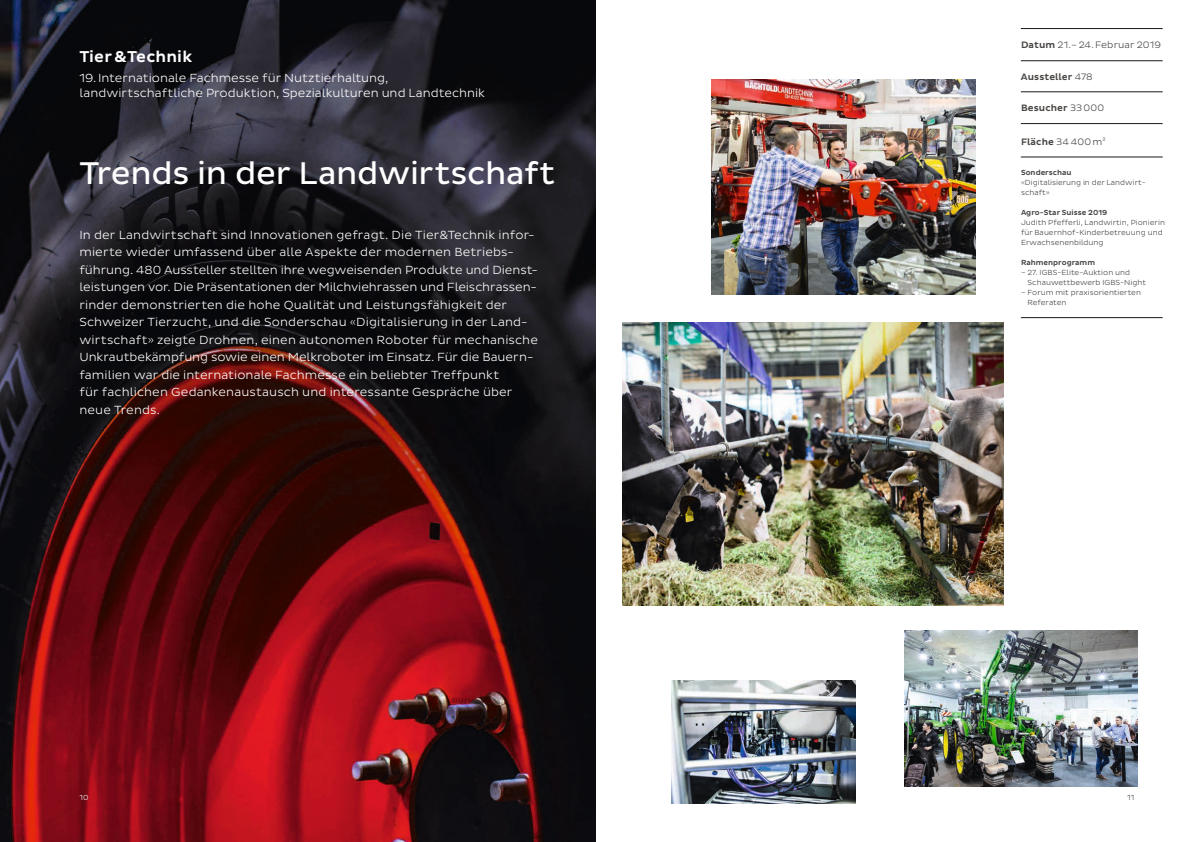
<style>
.page{position:relative;width:1191px;height:842px;background:#fff}
.page>*{position:absolute;margin:0;border:0;box-sizing:border-box;transform-origin:0 0}
.t1{font:32px "Pluto Sans";letter-spacing:-.01em;color:#fff}
.t2{font:500 16px "Pluto Sans";letter-spacing:.005em;color:#fff}
.t3{font:300 12px/17.5px "Pluto Sans";letter-spacing:.005em;color:#fff}
.t4{font:300 9.5px "Pluto Sans";letter-spacing:.01em;color:#474442}
.t5{font:500 9.5px "Pluto Sans";letter-spacing:.01em;color:#474442}
.t6{font:300 7.5px/10px "Pluto Sans";color:#474442}
.t7{font:500 7.5px "Pluto Sans";color:#474442}
.t8{font:300 7.5px "Pluto Sans";color:#fff}
.s1{font-weight:500}
.s2{font-weight:300}
</style>
<div class="page">
<img style="left:0;top:0;width:595px;height:842px">
<img style="left:711px;top:79px;width:264px;height:215px">
<img style="left:904px;top:631px;width:233px;height:155px">
<img style="left:623px;top:322px;width:380px;height:283px">
<img style="left:671px;top:681px;width:184px;height:122px">
<hr style="left:1020px;top:61px;width:142px;height:1px;background:#1b1917">
<hr style="left:1020px;top:92px;width:142px;height:1px;background:#1b1917">
<hr style="left:1020px;top:28px;width:142px;height:1px;background:#1b1917">
<hr style="left:1020px;top:157px;width:142px;height:1px;background:#1b1917">
<hr style="left:1020px;top:123px;width:142px;height:1px;background:#1b1917">
<hr style="left:1020px;top:317px;width:142px;height:1px;background:#1b1917">
<h2 class="t2" style="left:79px;top:47px;width:114px">Tier&amp;Technik</h2>
<p class="t3" style="left:79px;top:71px;width:407px;line-height:15px">19.Internationale Fachmesse für Nutztierhaltung, landwirtschaftliche Produktion, Spezialkulturen und Landtechnik</p>
<h1 class="t1" style="left:79px;top:155px;width:477px">Trends in der Landwirtschaft</h1>
<p class="t3" style="left:79px;top:226px;width:460px">In der Landwirtschaft sind Innovationen gefragt. Die Tier&amp;Technik infor&shy;mierte wieder umfassend über alle Aspekte der modernen Betriebs&shy;führung. 480 Aussteller stellten ihre wegweisenden Produkte und Dienst&shy;leistungen vor. Die Präsentationen der Milchviehrassen und Fleischrassen&shy;rinder demonstrierten die hohe Qualität und Leistungsfähigkeit der Schweizer Tierzucht, und die Sonderschau «Digitalisierung in der Land&shy;wirtschaft» zeigte Drohnen, einen autonomen Roboter für mechanische Unkrautbekämpfung sowie einen Melkroboter im Einsatz. Für die Bauern&shy;familien war die internationale Fachmesse ein beliebter Treffpunkt<br>für fachlichen Gedankenaustausch und interessante Gespräche über neue Trends.</p>
<p class="t4" style="left:1021px;top:39px;width:141px"><span class="s1">Datum</span> 21.–24.Februar 2019</p>
<p class="t5" style="left:1021px;top:71px;width:73px">Aussteller <span class="s2">478</span></p>
<p class="t5" style="left:1021px;top:102px;width:85px">Besucher <span class="s2">33000</span></p>
<p class="t4" style="left:1021px;top:136px;width:86px"><span class="s1">Fläche</span> 34400m²</p>
<p class="t7" style="left:1021px;top:168px;width:52px">Sonderschau</p>
<p class="t6" style="left:1021px;top:178px;width:126px">«Digitalisierung in der Landwirt&shy;schaft»</p>
<p class="t7" style="left:1021px;top:208px;width:88px">Agro-Star Suisse 2019</p>
<p class="t6" style="left:1021px;top:218px;width:145px">Judith Pfefferli, Landwirtin, Pionierin für Bauernhof-Kinderbetreuung und<br>Erwachsenenbildung</p>
<p class="t7" style="left:1021px;top:258px;width:76px">Rahmenprogramm</p>
<p class="t6" style="left:1027px;top:268px;width:120px;text-indent:-7px">– 27. IGBS-Elite-Auktion und<br>Schauwettbewerb IGBS-Night</p>
<p class="t6" style="left:1027px;top:288px;width:115px;text-indent:-7px">– Forum mit praxisorientierten<br>Referaten</p>
<p class="t8" style="left:79px;top:793px;width:11px">10</p>
<p class="t6" style="left:1127px;top:792px;width:9px">11</p>
</div>
